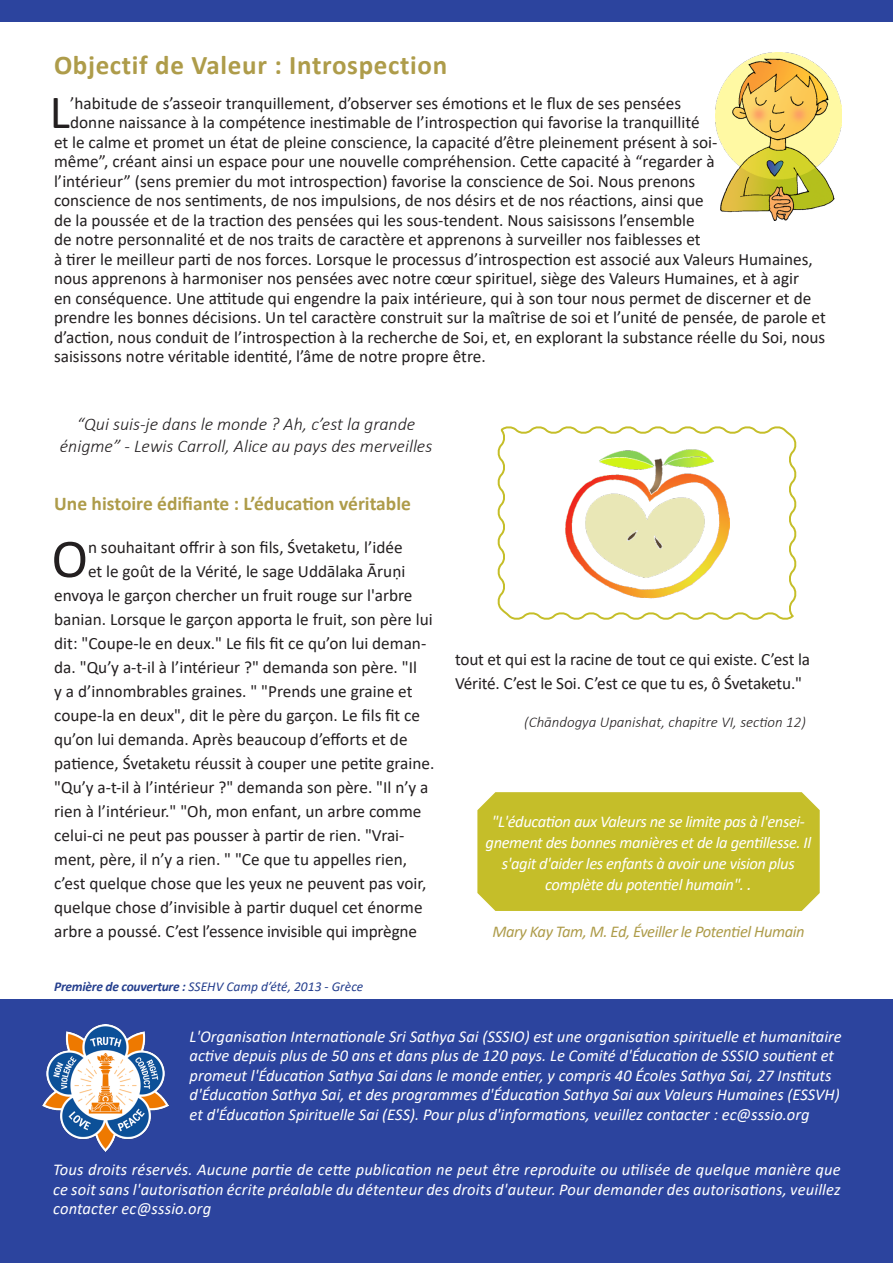
<style>
.page{position:relative;width:893px;height:1263px;background:#fff}
.page>*{position:absolute;margin:0;border:0;box-sizing:border-box;transform-origin:0 0}
.t1{font:55.05px "Calibri";color:#231f20}
.t2{font:48px "Calibri";color:#231f20}
.t3{font:700 27px "Calibri";letter-spacing:.025em;color:#ae9c4a}
.t4{font:700 19.5px "Calibri";color:#ae9c4a}
.t5{font:italic 300 18px/21.6px "Calibri";color:#231f20;text-align:center}
.t6{font:17.25px/24px "Calibri";color:#231f20}
.t7{font:italic 16.5px/19.6px "Calibri";color:#fff}
.t8{font:italic 16.5px/21px "Calibri";letter-spacing:-.025em;color:#fff;text-align:center}
.t9{font:italic 16.5px "Calibri";letter-spacing:-.025em;color:#ae9c4a}
.t10{font:italic 300 15px "Calibri";color:#231f20}
.t11{font:italic 13.5px "Calibri";color:#253f8e}
.s1{font-weight:700}
.s2{font-size:18px}
</style>
<div class="page">
<div style="left:0;top:999px;width:893px;height:264px;background:#2c449e"></div>
<img style="left:43px;top:1024px;width:126px;height:127px">
<div style="left:0;top:0;width:893px;height:21px;background:#2c449e"></div>
<img style="left:716px;top:53px;width:125px;height:168px">
<div style="left:477px;top:792px;width:343px;height:119px;background:#c5be29"></div>
<svg style="left:497px;top:426px;width:300px;height:194px"></svg>
<p class="t3" style="left:54px;top:46px;width:395px">Objectif de Valeur : Introspection</p>
<p class="t2" style="left:50px;top:79px;width:22px">L</p>
<p class="t6" style="left:70px;top:90px;width:613px">’habitude de s’asseoir tranquillement, d’observer ses émotions et le flux de ses pensées</p>
<p class="t6" style="left:70px;top:110px;width:631px">donne naissance à la compétence inestimable de l’introspection qui favorise la tranquillité</p>
<p class="t6" style="left:54px;top:129px;width:665px">et le calme et promet un état de pleine conscience, la capacité d’être pleinement présent à soi-</p>
<p class="t6" style="left:54px;top:149px;width:662px">même”, créant ainsi un espace pour une nouvelle compréhension. Cette capacité à “regarder à</p>
<p class="t6" style="left:54px;top:168px;width:643px">l’intérieur” (sens premier du mot introspection) favorise la conscience de Soi. Nous prenons</p>
<p class="t6" style="left:54px;top:188px;width:651px">conscience de nos sentiments, de nos impulsions, de nos désirs et de nos réactions, ainsi que</p>
<p class="t6" style="left:54px;top:207px;width:642px">de la poussée et de la traction des pensées qui les sous-tendent. Nous saisissons l’ensemble</p>
<p class="t6" style="left:54px;top:227px;width:648px">de notre personnalité et de nos traits de caractère et apprenons à surveiller nos faiblesses et</p>
<p class="t6" style="left:54px;top:246px;width:760px">à tirer le meilleur parti de nos forces. Lorsque le processus d’introspection est associé aux Valeurs Humaines,</p>
<p class="t6" style="left:54px;top:266px;width:747px">nous apprenons à harmoniser nos pensées avec notre cœur spirituel, siège des Valeurs Humaines, et à agir</p>
<p class="t6" style="left:54px;top:285px;width:759px">en conséquence. Une attitude qui engendre la paix intérieure, qui à son tour nous permet de discerner et de</p>
<p class="t6" style="left:54px;top:305px;width:773px">prendre les bonnes décisions. Un tel caractère construit sur la maîtrise de soi et l’unité de pensée, de parole et</p>
<p class="t6" style="left:54px;top:324px;width:773px">d’action, nous conduit de l’introspection à la recherche de Soi, et, en explorant la substance réelle du Soi, nous</p>
<p class="t6" style="left:54px;top:344px;width:433px">saisissons notre véritable identité, l’âme de notre propre être.</p>
<p class="t5" style="left:60px;top:413px;width:374px">“Qui suis-je dans le monde ? Ah, c’est la grande énigme” - Lewis Carroll, Alice au pays des merveilles</p>
<p class="t4" style="left:54px;top:490px;width:358px">Une histoire édifiante : L’éducation véritable</p>
<p class="t1" style="left:52px;top:520px;width:38px">O</p>
<p class="t6" style="left:88px;top:535px;width:316px">n souhaitant offrir à son fils, Śvetaketu, l’idée</p>
<p class="t6" style="left:88px;top:559px;width:319px">et le goût de la Vérité, le sage Uddālaka Āruṇi</p>
<p class="t6" style="left:54px;top:583px;width:360px">envoya le garçon chercher un fruit rouge sur l'arbre</p>
<p class="t6" style="left:54px;top:607px;width:380px">banian. Lorsque le garçon apporta le fruit, son père lui</p>
<p class="t6" style="left:54px;top:631px;width:374px">dit: "Coupe-le en deux." Le fils fit ce qu’on lui deman-</p>
<p class="t6" style="left:54px;top:655px;width:364px">da. "Qu’y a-t-il à l’intérieur ?" demanda son père. "Il</p>
<p class="t6" style="left:54px;top:679px;width:360px">y a d’innombrables graines. " "Prends une graine et</p>
<p class="t6" style="left:54px;top:703px;width:367px">coupe-la en deux", dit le père du garçon. Le fils fit ce</p>
<p class="t6" style="left:54px;top:727px;width:355px">qu’on lui demanda. Après beaucoup d’efforts et de</p>
<p class="t6" style="left:54px;top:751px;width:382px">patience, Śvetaketu réussit à couper une petite graine.</p>
<p class="t6" style="left:54px;top:775px;width:376px">"Qu’y a-t-il à l’intérieur ?" demanda son père. "Il n’y a</p>
<p class="t6" style="left:54px;top:799px;width:369px">rien à l’intérieur." "Oh, mon enfant, un arbre comme</p>
<p class="t6" style="left:54px;top:823px;width:352px">celui-ci ne peut pas pousser à partir de rien. "Vrai-</p>
<p class="t6" style="left:54px;top:847px;width:354px">ment, père, il n’y a rien. " "Ce que tu appelles rien,</p>
<p class="t6" style="left:54px;top:871px;width:374px">c’est quelque chose que les yeux ne peuvent pas voir,</p>
<p class="t6" style="left:54px;top:895px;width:370px">quelque chose d’invisible à partir duquel cet énorme</p>
<p class="t6" style="left:54px;top:919px;width:364px">arbre a poussé. C’est l’essence invisible qui imprègne</p>
<p class="t11" style="left:54px;top:977px;width:311px"><span class="s1">Première de couverture :</span> SSEHV Camp d’été, 2013 - Grèce</p>
<p class="t6" style="left:455px;top:647px;width:357px">tout et qui est la racine de tout ce qui existe. C’est la<br>Vérité. C’est le Soi. C’est ce que tu es, ô Śvetaketu."</p>
<p class="t10" style="left:524px;top:712px;width:283px">(Chāndogya Upanishat, chapitre VI, section 12)</p>
<p class="t8" style="left:486px;top:810px;width:327px">"L'éducation aux Valeurs ne se limite pas à l'ensei&shy;gnement des bonnes manières et de la gentillesse. Il s'agit d'aider les enfants à avoir une vision plus</p>
<p class="t8" style="left:545px;top:873px;width:208px">complète du potentiel humain". <span class="s2">.</span></p>
<p class="t9" style="left:492px;top:920px;width:314px">Mary Kay Tam, M. Ed, Éveiller le Potentiel Humain</p>
<p class="t7" style="left:190px;top:1026px;width:654px">L'Organisation Internationale Sri Sathya Sai (SSSIO) est une organisation spirituelle et humanitaire active depuis plus de 50 ans et dans plus de 120 pays. Le Comité d'Éducation de SSSIO soutient et promeut l'Éducation Sathya Sai dans le monde entier, y compris 40 Écoles Sathya Sai, 27 Instituts d'Éducation Sathya Sai, et des programmes d'Éducation Sathya Sai aux Valeurs Humaines (ESSVH) et d'Éducation Spirituelle Sai (ESS). Pour plus d'informations, veuillez contacter : ec@sssio.org</p>
<p class="t7" style="left:53px;top:1158px;width:789px">Tous droits réservés. Aucune partie de cette publication ne peut être reproduite ou utilisée de quelque manière que ce soit sans l'autorisation écrite préalable du détenteur des droits d'auteur. Pour demander des autorisations, veuillez</p>
<p class="t7" style="left:53px;top:1198px;width:160px">contacter ec@sssio.org</p>
</div>
